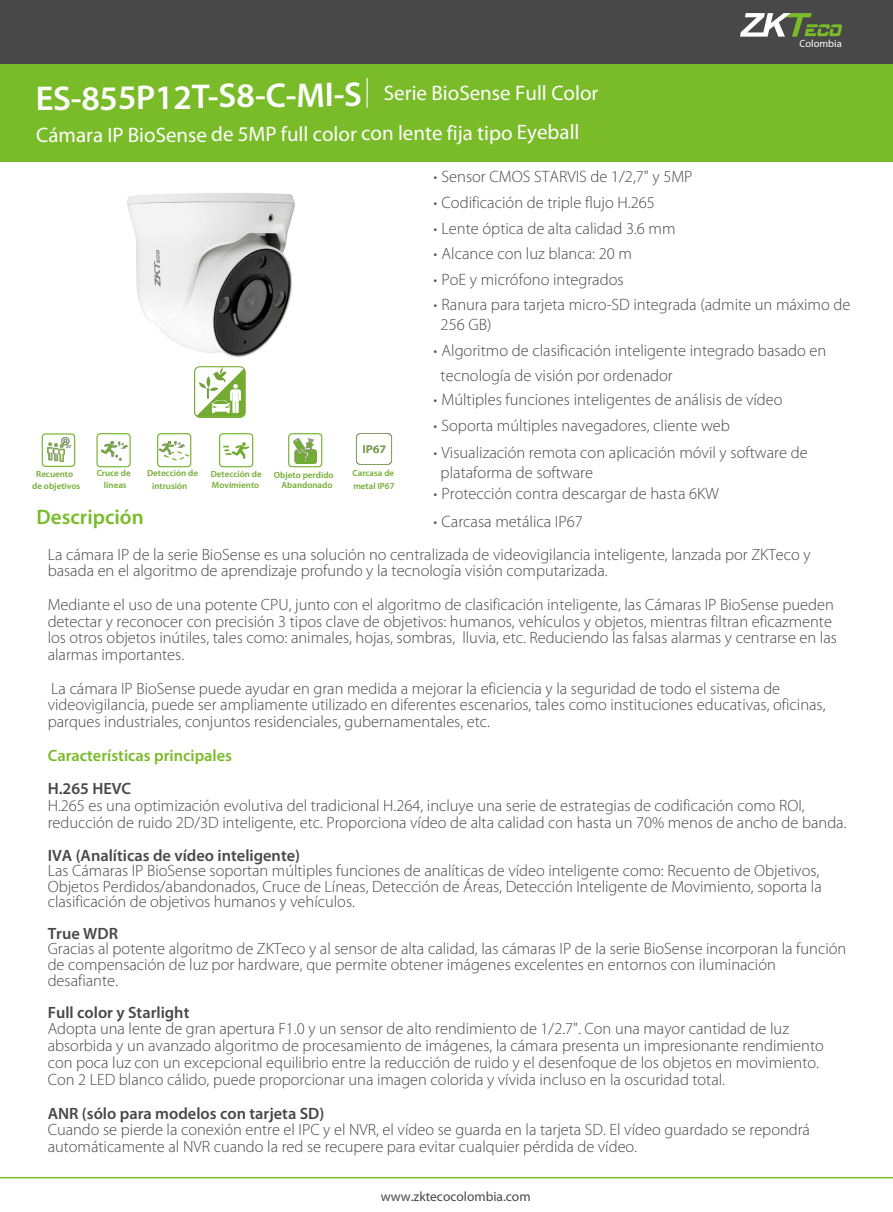
<style>
.page{position:relative;width:893px;height:1212px;background:#fff}
.page>*{position:absolute;margin:0;border:0;box-sizing:border-box;transform-origin:0 0}
.t1{font:600 34.5px "Myriad Pro";letter-spacing:-.015em;color:#fff}
.t2{font:21px "Myriad Pro";color:#fff}
.t3{font:600 21px "Myriad Pro";color:#79bb29}
.t4{font:300 16.5px/25.7px "Myriad Pro";color:#484848}
.t5{font:300 16.35px/16.8px "Myriad Pro";color:#484749}
.t6{font:600 16.35px "Myriad Pro";color:#484749}
.t7{font:600 16.35px "Myriad Pro";color:#79bb29}
.t8{font:13.5px "Myriad Pro";color:#484848}
.t9{font:10.5px "Myriad Pro";color:#fff}
.t10{font:600 9px/12px "Myriad Pro";color:#73ac33}
.s1{font-weight:600}
</style>
<div class="page">
<div style="left:0;top:0;width:893px;height:64px;background:#484848"></div>
<svg style="left:740px;top:13px;width:102px;height:24px"></svg>
<div style="left:0;top:64px;width:893px;height:98px;background:#79bb29"></div>
<hr style="left:0;top:1177px;width:893px;height:1px;background:#79bb29">
<img style="left:126px;top:193px;width:169px;height:164px">
<hr style="left:367px;top:78px;width:1px;height:30px;background:#fff">
<img style="left:195px;top:366px;width:51px;height:51px">
<svg style="left:96px;top:433px;width:35px;height:35px"></svg>
<img style="left:101px;top:442px;width:27px;height:20px">
<svg style="left:157px;top:433px;width:35px;height:35px"></svg>
<svg style="left:219px;top:433px;width:35px;height:35px"></svg>
<svg style="left:288px;top:433px;width:35px;height:35px"></svg>
<img style="left:356px;top:433px;width:36px;height:32px">
<svg style="left:41px;top:433px;width:35px;height:34px"></svg>
<img style="left:48px;top:437px;width:23px;height:24px">
<h1 class="t1" style="left:36px;top:74px;width:328px">ES-855P12T-S8-C-MI-S</h1>
<p class="t2" style="left:36px;top:121px;width:545px">Cámara IP BioSense de 5MP full color con lente fija tipo Eyeball</p>
<p class="t2" style="left:384px;top:80px;width:216px">Serie BioSense Full Color</p>
<p class="t9" style="left:799px;top:37px;width:44px">Colombia</p>
<p class="t4" style="left:433px;top:164px;width:419px"><span class="s1">·</span> Sensor CMOS STARVIS de 1/2,7" y 5MP<br><span class="s1">·</span> Codificación de triple flujo H.265<br><span class="s1">·</span> Lente óptica de alta calidad 3.6 mm<br><span class="s1">·</span> Alcance con luz blanca: 20 m<br><span class="s1">·</span> PoE y micrófono integrados<br><span class="s1">·</span> Ranura para tarjeta micro-SD integrada (admite un máximo de</p>
<p class="t4" style="left:441px;top:312px;width:52px">256 GB)</p>
<p class="t4" style="left:433px;top:337px;width:394px"><span class="s1">·</span> Algoritmo de clasificación inteligente integrado basado en</p>
<p class="t4" style="left:441px;top:363px;width:234px">tecnología de visión por ordenador</p>
<p class="t4" style="left:433px;top:387px;width:351px"><span class="s1">·</span> Múltiples funciones inteligentes de análisis de vídeo</p>
<p class="t4" style="left:433px;top:413px;width:298px"><span class="s1">·</span> Soporta múltiples navegadores, cliente web</p>
<p class="t4" style="left:433px;top:440px;width:376px"><span class="s1">·</span> Visualización remota con aplicación móvil y software de</p>
<p class="t4" style="left:433px;top:462px;width:287px;line-height:21px;text-indent:7px">plataforma de software<br><span class="s1">·</span> Protección contra descargar de hasta 6KW</p>
<p class="t4" style="left:433px;top:509px;width:151px"><span class="s1">·</span> Carcasa metálica IP67</p>
<p class="t5" style="left:48px;top:546px;width:765px">La cámara IP de la serie BioSense es una solución no centralizada de videovigilancia inteligente, lanzada por ZKTeco y basada en el algoritmo de aprendizaje profundo y la tecnología visión computarizada.</p>
<p class="t5" style="left:48px;top:596px;width:791px">Mediante el uso de una potente CPU, junto con el algoritmo de clasificación inteligente, las Cámaras IP BioSense pueden detectar y reconocer con precisión 3 tipos clave de objetivos: humanos, vehículos y objetos, mientras filtran eficazmente los otros objetos inútiles, tales como: animales, hojas, sombras, lluvia, etc. Reduciendo las falsas alarmas y centrarse en las alarmas importantes.</p>
<p class="t5" style="left:48px;top:680px;width:779px">La cámara IP BioSense puede ayudar en gran medida a mejorar la eficiencia y la seguridad de todo el sistema de videovigilancia, puede ser ampliamente utilizado en diferentes escenarios, tales como instituciones educativas, oficinas, parques industriales, conjuntos residenciales, gubernamentales, etc.</p>
<p class="t7" style="left:48px;top:745px;width:186px">Características principales</p>
<p class="t6" style="left:48px;top:778px;width:85px">H.265 HEVC</p>
<p class="t5" style="left:48px;top:797px;width:800px">H.265 es una optimización evolutiva del tradicional H.264, incluye una serie de estrategias de codificación como ROI, reducción de ruido 2D/3D inteligente, etc. Proporciona vídeo de alta calidad con hasta un 70% menos de ancho de banda.</p>
<p class="t6" style="left:48px;top:845px;width:254px">IVA (Analíticas de vídeo inteligente)</p>
<p class="t5" style="left:48px;top:863px;width:776px;line-height:15.6px">Las Cámaras IP BioSense soportan múltiples funciones de analíticas de vídeo inteligente como: Recuento de Objetivos,<br>Objetos Perdidos/abandonados, Cruce de Líneas, Detección de Áreas, Detección Inteligente de Movimiento, soporta la clasificación de objetivos humanos y vehículos.</p>
<p class="t6" style="left:48px;top:923px;width:72px">True WDR</p>
<p class="t5" style="left:48px;top:941px;width:800px;line-height:15.8px">Gracias al potente algoritmo de ZKTeco y al sensor de alta calidad, las cámaras IP de la serie BioSense incorporan la función de compensación de luz por hardware, que permite obtener imágenes excelentes en entornos con iluminación desafiante.</p>
<p class="t6" style="left:48px;top:1002px;width:143px">Full color y Starlight</p>
<p class="t5" style="left:48px;top:1021px;width:778px">Adopta una lente de gran apertura F1.0 y un sensor de alto rendimiento de 1/2.7". Con una mayor cantidad de luz absorbida y un avanzado algoritmo de procesamiento de imágenes, la cámara presenta un impresionante rendimiento con poca luz con un excepcional equilibrio entre la reducción de ruido y el desenfoque de los objetos en movimiento.<br>Con 2 LED blanco cálido, puede proporcionar una imagen colorida y vívida incluso en la oscuridad total.</p>
<p class="t6" style="left:48px;top:1103px;width:278px">ANR (sólo para modelos con tarjeta SD)</p>
<p class="t5" style="left:48px;top:1121px;width:764px">Cuando se pierde la conexión entre el IPC y el NVR, el vídeo se guarda en la tarjeta SD. El vídeo guardado se repondrá automáticamente al NVR cuando la red se recupere para evitar cualquier pérdida de vídeo.</p>
<p class="t10" style="left:32px;top:468px;width:50px;text-align:center">Recuento de objetivos</p>
<p class="t10" style="left:97px;top:467px;width:36px;text-align:center">Cruce de líneas</p>
<p class="t10" style="left:152px;top:467px;width:47px;line-height:12.8px;text-indent:-5px">Detección de intrusión</p>
<p class="t10" style="left:211px;top:468px;width:52px;line-height:11.1px">Detección de<br>Movimiento</p>
<p class="t10" style="left:274px;top:469px;width:61px;line-height:10.8px;text-align:right">Objeto perdido<br>Abandonado</p>
<p class="t10" style="left:352px;top:467px;width:44px;line-height:13px">Carcasa de metal IP67</p>
<p class="t3" style="left:37px;top:503px;width:109px">Descripción</p>
<p class="t8" style="left:381px;top:1188px;width:151px">www.zktecocolombia.com</p>
</div>
